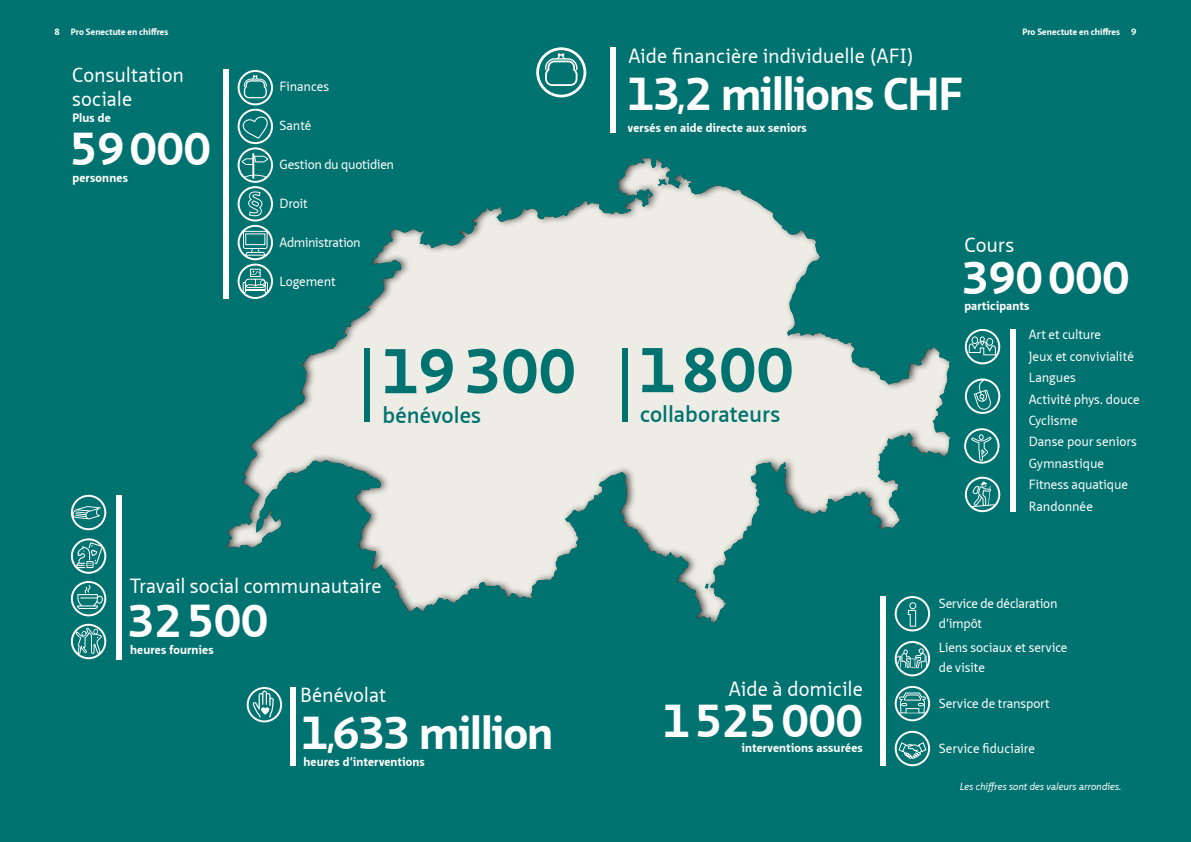
<style>
.page{position:relative;width:1191px;height:842px;background:#007270}
.page>*{position:absolute;margin:0;border:0;box-sizing:border-box;transform-origin:0 0}
.t1{font:700 61.2px "Neue Sans Pro";letter-spacing:.01em;color:#007270}
.t2{font:700 45px "Neue Sans Pro";color:#fff}
.t3{font:700 45px "Neue Sans Pro";letter-spacing:-.02em;color:#fff}
.t4{font:600 22.4px "Neue Sans Pro";letter-spacing:.005em;color:#007270}
.t5{font:20px/24px "Neue Sans Pro";color:#fff}
.t6{font:13px/21.4px "Neue Sans Pro";letter-spacing:-.01em;color:#fff}
.t7{font:13px "Neue Sans Pro";letter-spacing:-.03em;color:#fff}
.t8{font:700 12px "Neue Sans Pro";letter-spacing:.015em;color:#fff}
.t9{font:italic 10px "Neue Sans Pro";letter-spacing:-.005em;color:#fff}
.t10{font:700 9px "Neue Sans Pro";letter-spacing:.01em;color:#fff}
.s1{font-size:31px}
</style>
<div class="page">
<div style="left:226px;top:155px;width:724px;height:467px;background:#000;opacity:.75"></div>
<svg style="left:238px;top:70px;width:35px;height:229px"></svg>
<svg style="left:964px;top:329px;width:36px;height:35px"></svg>
<svg style="left:965px;top:378px;width:35px;height:36px"></svg>
<svg style="left:965px;top:477px;width:35px;height:35px"></svg>
<svg style="left:964px;top:428px;width:35px;height:36px"></svg>
<svg style="left:536px;top:47px;width:50px;height:50px"></svg>
<div style="left:622px;top:348px;width:6px;height:74px;background:#007270"></div>
<div style="left:364px;top:348px;width:6px;height:74px;background:#007270"></div>
<div style="left:1010px;top:329px;width:5px;height:183px;background:#fff"></div>
<svg style="left:894px;top:641px;width:36px;height:35px"></svg>
<svg style="left:894px;top:686px;width:36px;height:35px"></svg>
<svg style="left:894px;top:731px;width:36px;height:35px"></svg>
<svg style="left:894px;top:596px;width:36px;height:35px"></svg>
<div style="left:880px;top:596px;width:5px;height:170px;background:#fff"></div>
<div style="left:223px;top:69px;width:6px;height:229px;background:#fff"></div>
<svg style="left:71px;top:495px;width:35px;height:35px"></svg>
<svg style="left:71px;top:538px;width:35px;height:36px"></svg>
<svg style="left:71px;top:581px;width:35px;height:35px"></svg>
<svg style="left:71px;top:624px;width:35px;height:35px"></svg>
<div style="left:116px;top:495px;width:6px;height:164px;background:#fff"></div>
<div style="left:609px;top:47px;width:6px;height:86px;background:#fff"></div>
<div style="left:290px;top:687px;width:5px;height:79px;background:#fff"></div>
<svg style="left:247px;top:687px;width:35px;height:35px"></svg>
<p class="t10" style="left:54px;top:26px;width:116px">8 Pro Senectute en chiffres</p>
<p class="t10" style="left:1022px;top:26px;width:116px">Pro Senectute en chiffres 9</p>
<h3 class="t5" style="left:72px;top:63px;width:113px">Consultation sociale</h3>
<p class="t8" style="left:72px;top:110px;width:40px">Plus de</p>
<h2 class="t2" style="left:70px;top:120px;width:142px">59000</h2>
<p class="t8" style="left:72px;top:170px;width:57px">personnes</p>
<p class="t6" style="left:279px;top:76px;width:51px">Finances</p>
<p class="t6" style="left:279px;top:115px;width:34px">Santé</p>
<p class="t6" style="left:279px;top:154px;width:116px">Gestion du quotidien</p>
<p class="t6" style="left:279px;top:193px;width:30px">Droit</p>
<p class="t7" style="left:279px;top:234px;width:83px">Administration</p>
<p class="t6" style="left:279px;top:271px;width:58px">Logement</p>
<h1 class="t1" style="left:381px;top:331px;width:196px">19300</h1>
<h3 class="t4" style="left:382px;top:400px;width:100px">bénévoles</h3>
<h3 class="t5" style="left:130px;top:574px;width:253px">Travail social communautaire</h3>
<h2 class="t2" style="left:128px;top:592px;width:142px">32500</h2>
<p class="t8" style="left:130px;top:642px;width:85px">heures fournies</p>
<h3 class="t5" style="left:300px;top:683px;width:88px">Bénévolat</h3>
<h2 class="t3" style="left:301px;top:703px;width:254px">1<span class="s1">,</span>633 million</h2>
<p class="t8" style="left:303px;top:753px;width:123px">heures d‘interventions</p>
<h3 class="t5" style="left:628px;top:43px;width:287px">Aide financière individuelle (AFI)</h3>
<h2 class="t2" style="left:627px;top:64px;width:338px">13<span class="s1">,</span>2 millions CHF</h2>
<p class="t8" style="left:628px;top:120px;width:180px">versés en aide directe aux seniors</p>
<h1 class="t1" style="left:638px;top:330px;width:157px">1800</h1>
<h3 class="t4" style="left:640px;top:399px;width:142px">collaborateurs</h3>
<h3 class="t5" style="left:729px;top:677px;width:135px">Aide à domicile</h3>
<h2 class="t2" style="left:662px;top:691px;width:202px">1525000</h2>
<p class="t8" style="left:742px;top:740px;width:123px">interventions assurées</p>
<h3 class="t5" style="left:964px;top:233px;width:51px">Cours</h3>
<h2 class="t2" style="left:962px;top:248px;width:169px">390000</h2>
<p class="t8" style="left:964px;top:298px;width:67px">participants</p>
<p class="t6" style="left:1028px;top:324px;width:112px">Art et culture<br>Jeux et convivialité<br>Langues<br>Activité phys. douce<br>Cyclisme<br>Danse pour seniors<br>Gymnastique<br>Fitness aquatique<br>Randonnée</p>
<p class="t6" style="left:938px;top:593px;width:120px;line-height:20px">Service de déclaration d’impôt</p>
<p class="t6" style="left:938px;top:637px;width:130px;line-height:20px">Liens sociaux et service de visite</p>
<p class="t6" style="left:938px;top:692px;width:112px">Service de transport</p>
<p class="t6" style="left:938px;top:737px;width:98px">Service fiduciaire</p>
<p class="t9" style="left:959px;top:780px;width:163px">Les chiffres sont des valeurs arrondies.</p>
</div>
